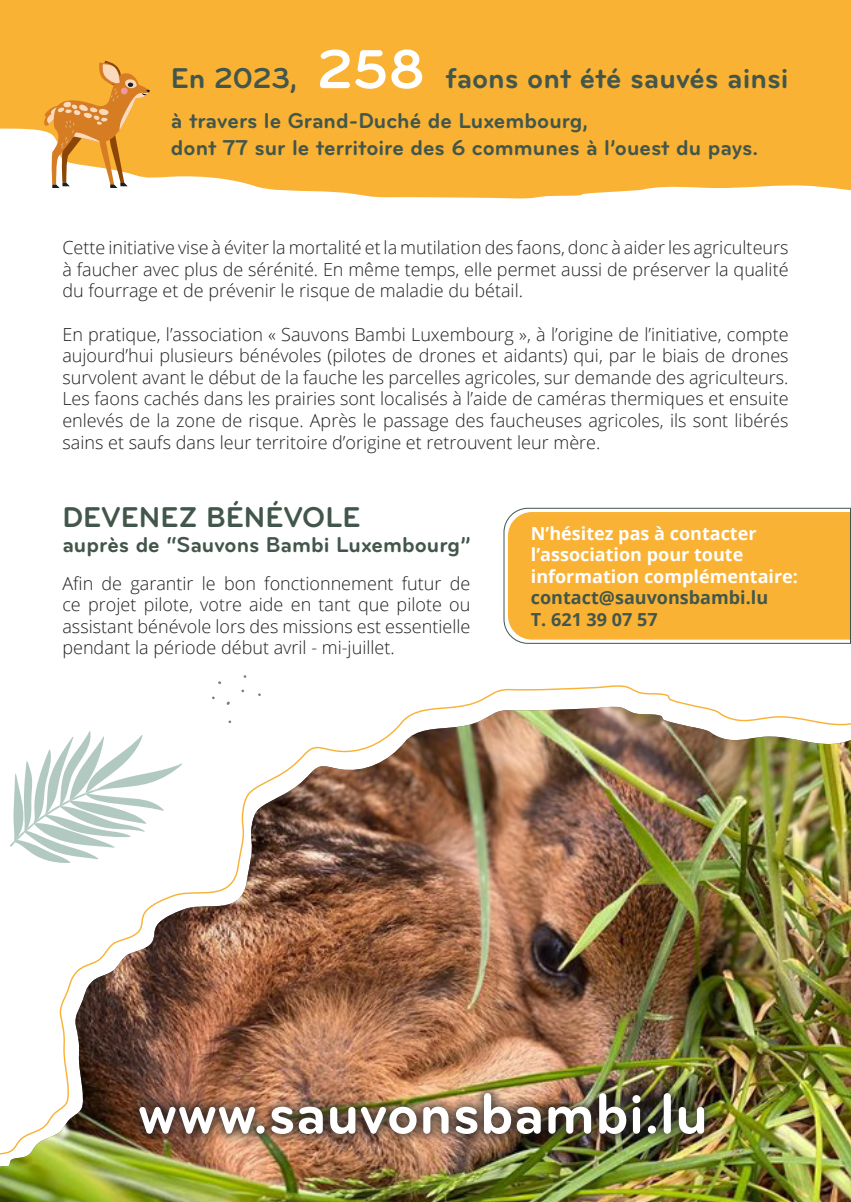
<style>
.page{position:relative;width:851px;height:1202px;background:#fff}
.page>*{position:absolute;margin:0;border:0;box-sizing:border-box;transform-origin:0 0}
.t1{font:700 59.6px "Bryant Pro";color:#fff}
.t2{font:700 57px "Bryant Pro";color:#fff}
.t3{font:700 29.8px "Bryant Pro";color:#42564b}
.t4{font:700 22.4px/26.8px "Bryant Pro";color:#42564b}
.t5{font:300 18px/21.6px "Open Sans";color:#221f1f;text-align:justify}
.t6{font:700 18px/21.6px "Open Sans";color:#fff}
.t7{font:700 18px/21.6px "Open Sans";color:#42564b}
</style>
<div class="page">
<img style="left:0;top:685px;width:850px;height:517px">
<svg style="left:503px;top:507px;width:347px;height:137px;background:#f6b542"></svg>
<div style="left:128px;top:1081px;width:588px;height:65px;background:#221f1f;opacity:.75"></div>
<div style="left:0;top:0;width:850px;height:199px;background:#f9b234"></div>
<svg style="left:44px;top:61px;width:106px;height:127px;background:#eaad56"></svg>
<h2 class="t2" style="left:317px;top:38px;width:109px">258</h2>
<h3 class="t3" style="left:171px;top:62px;width:128px">En 2023,</h3>
<h3 class="t3" style="left:445px;top:62px;width:344px">faons ont été sauvés ainsi</h3>
<p class="t4" style="left:171px;top:107px;width:588px">à travers le Grand-Duché de Luxembourg,<br>dont 77 sur le territoire des 6 communes à l’ouest du pays.</p>
<p class="t5" style="left:62px;top:239px;width:727px">Cette initiative vise à éviter la mortalité et la mutilation des faons, donc à aider les agriculteurs à faucher avec plus de sérénité. En même temps, elle permet aussi de préserver la qualité du fourrage et de prévenir le risque de maladie du bétail.</p>
<p class="t5" style="left:62px;top:325px;width:727px">En pratique, l’association « Sauvons Bambi Luxembourg », à l’origine de l’initiative, compte aujourd’hui plusieurs bénévoles (pilotes de drones et aidants) qui, par le biais de drones survolent avant le début de la fauche les parcelles agricoles, sur demande des agriculteurs.<br>Les faons cachés dans les prairies sont localisés à l’aide de caméras thermiques et ensuite enlevés de la zone de risque. Après le passage des faucheuses agricoles, ils sont libérés sains et saufs dans leur territoire d’origine et retrouvent leur mère.</p>
<h3 class="t3" style="left:62px;top:501px;width:299px">DEVENEZ BÉNÉVOLE</h3>
<p class="t4" style="left:62px;top:530px;width:409px">auprès de “Sauvons Bambi Luxembourg”</p>
<p class="t5" style="left:62px;top:572px;width:409px">A昀椀n de garantir le bon fonctionnement futur de ce projet pilote, votre aide en tant que pilote ou assistant bénévole lors des missions est essentielle pendant la période début avril - mi-juillet.</p>
<p class="t6" style="left:530px;top:524px;width:268px">N’hésitez pas à contacter l’association pour toute information complémentaire:</p>
<p class="t7" style="left:530px;top:589px;width:239px">contact@sauvonsbambi.lu<br>T. 621 39 07 57</p>
<h1 class="t1" style="left:137px;top:1081px;width:572px">www.sauvonsbambi.lu</h1>
</div>
